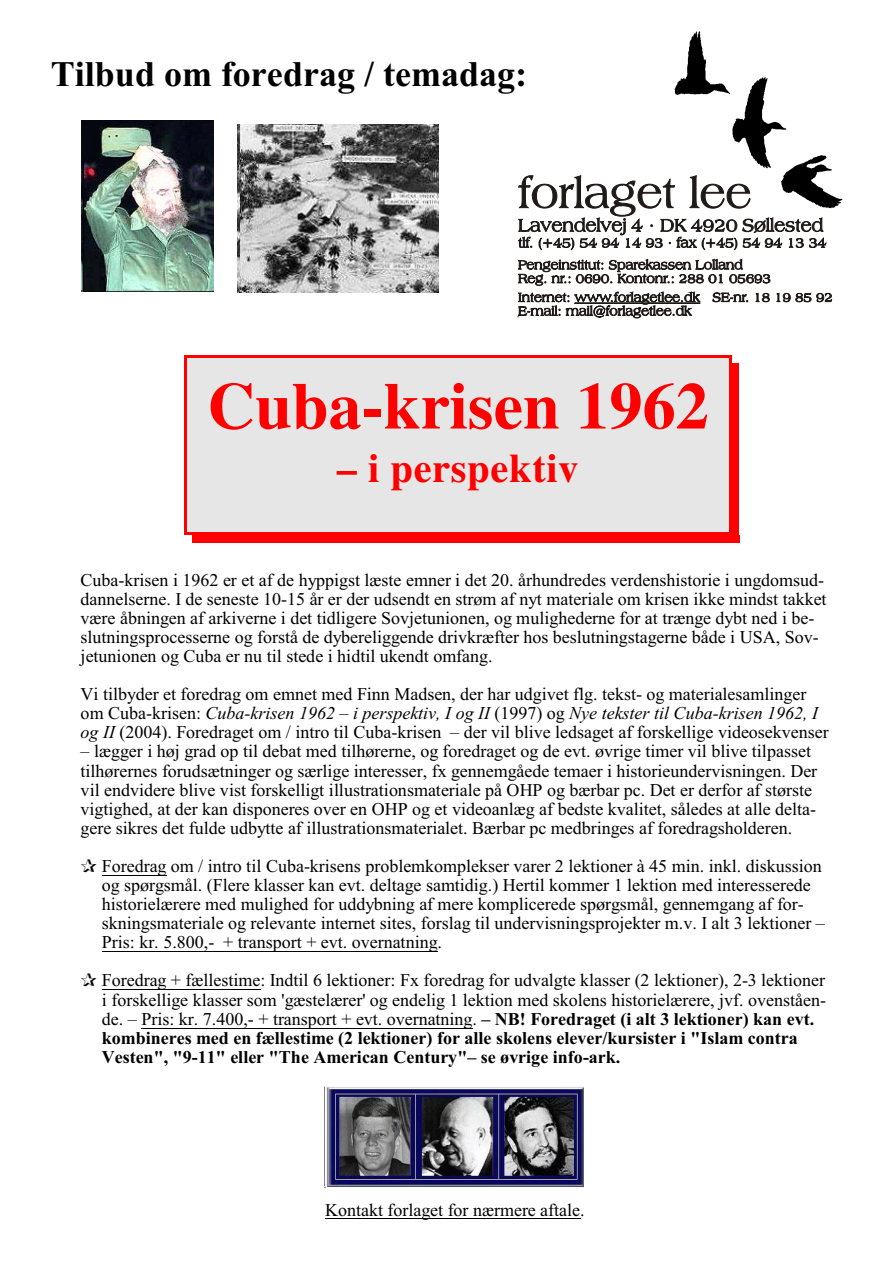
<style>
.page{position:relative;width:894px;height:1263px;background:#fff}
.page>*{position:absolute;margin:0;border:0;box-sizing:border-box;transform-origin:0 0}
.t1{font:700 66px "Times";letter-spacing:.005em;color:#f00}
.t2{font:700 40.5px "Times";letter-spacing:.01em;color:#f00}
.t3{font:700 36px "Times New Roman";color:#000}
.t4{font:18px/19px "Times New Roman";color:#000}
.s1{font-style:italic}
.s2{font-weight:700}
</style>
<div class="page">
<img style="left:81px;top:120px;width:132px;height:171px">
<img style="left:238px;top:124px;width:200px;height:169px">
<img style="left:324px;top:1087px;width:260px;height:100px">
<img style="left:674px;top:31px;width:169px;height:178px">
<svg style="left:518px;top:175px;width:308px;height:75px"></svg>
<svg style="left:518px;top:259px;width:252px;height:27px"></svg>
<svg style="left:518px;top:292px;width:182px;height:26px"></svg>
<svg style="left:712px;top:293px;width:36px;height:9px"></svg>
<svg style="left:756px;top:293px;width:14px;height:9px"></svg>
<svg style="left:777px;top:293px;width:55px;height:9px"></svg>
<div style="left:184px;top:355px;width:548px;height:180px;background:#e6e6e6"></div>
<hr style="left:184px;top:355px;width:3px;height:179px;background:#f00">
<hr style="left:729px;top:355px;width:3px;height:179px;background:#f00">
<hr style="left:184px;top:355px;width:547px;height:3px;background:#f00">
<hr style="left:184px;top:532px;width:547px;height:3px;background:#f00">
<div style="left:732px;top:363px;width:7px;height:180px;background:#f00"></div>
<div style="left:192px;top:535px;width:547px;height:8px;background:#f00"></div>
<hr style="left:102px;top:875px;width:64px;height:1px;background:#000">
<hr style="left:102px;top:951px;width:336px;height:1px;background:#000">
<hr style="left:102px;top:989px;width:158px;height:1px;background:#000">
<hr style="left:141px;top:1028px;width:331px;height:1px;background:#000">
<hr style="left:325px;top:1218px;width:255px;height:1px;background:#000">
<h3 class="t3" style="left:51px;top:61px;width:478px">Tilbud om foredrag / temadag:</h3>
<h1 class="t1" style="left:207px;top:384px;width:503px">Cuba-krisen 1962</h1>
<h2 class="t2" style="left:337px;top:455px;width:243px">– i perspektiv</h2>
<p class="t4" style="left:81px;top:572px;width:748px">Cuba-krisen i 1962 er et af de hyppigst læste emner i det 20. århundredes verdenshistorie i ungdomsud&shy;dannelserne. I de seneste 10-15 år er der udsendt en strøm af nyt materiale om krisen ikke mindst takket være åbningen af arkiverne i det tidligere Sovjetunionen, og mulighederne for at trænge dybt ned i be&shy;slutningsprocesserne og forstå de dybereliggende drivkræfter hos beslutningstagerne både i USA, Sov&shy;jetunionen og Cuba er nu til stede i hidtil ukendt omfang.</p>
<p class="t4" style="left:81px;top:686px;width:750px">Vi tilbyder et foredrag om emnet med Finn Madsen, der har udgivet flg. tekst- og materialesamlinger om Cuba-krisen: <span class="s1">Cuba-krisen 1962 – i perspektiv, I og II</span> (1997) og <span class="s1">Nye tekster til Cuba-krisen 1962, I og II</span> (2004). Foredraget om / intro til Cuba-krisen – der vil blive ledsaget af forskellige videosekvenser</p>
<p class="t4" style="left:81px;top:744px;width:738px">– lægger i høj grad op til debat med tilhørerne, og foredraget og de evt. øvrige timer vil blive tilpasset tilhørernes forudsætninger og særlige interesser, fx gennemgåede temaer i historieundervisningen. Der vil endvidere blive vist forskelligt illustrationsmateriale på OHP og bærbar pc. Det er derfor af største vigtighed, at der kan disponeres over en OHP og et videoanlæg af bedste kvalitet, således at alle delta&shy;gere sikres det fulde udbytte af illustrationsmaterialet. Bærbar pc medbringes af foredragsholderen.</p>
<p class="t4" style="left:102px;top:858px;width:724px;text-indent:-21px">❑ Foredrag om / intro til Cuba-krisens problemkomplekser varer 2 lektioner à 45 min. inkl. diskussion og spørgsmål. (Flere klasser kan evt. deltage samtidig.) Hertil kommer 1 lektion med interesserede historielærere med mulighed for uddybning af mere komplicerede spørgsmål, gennemgang af for&shy;skningsmateriale og relevante internet sites, forslag til undervisningsprojekter m.v. I alt 3 lektioner – Pris: kr. 5.800,- + transport + evt. overnatning.</p>
<p class="t4" style="left:102px;top:973px;width:726px;text-indent:-21px">❑ Foredrag + fællestime: Indtil 6 lektioner: Fx foredrag for udvalgte klasser (2 lektioner), 2-3 lektioner i forskellige klasser som 'gæstelærer' og endelig 1 lektion med skolens historielærere, jvf. ovenståen&shy;de. – Pris: kr. 7.400,- + transport + evt. overnatning. <span class="s2">– NB! Foredraget (i alt 3 lektioner) kan evt. kombineres med en fællestime (2 lektioner) for alle skolens elever/kursister i "Islam contra Vesten", "9-11" eller "The American Century"– se øvrige info-ark.</span></p>
<p class="t4" style="left:325px;top:1202px;width:261px">Kontakt forlaget for nærmere aftale.</p>
</div>
